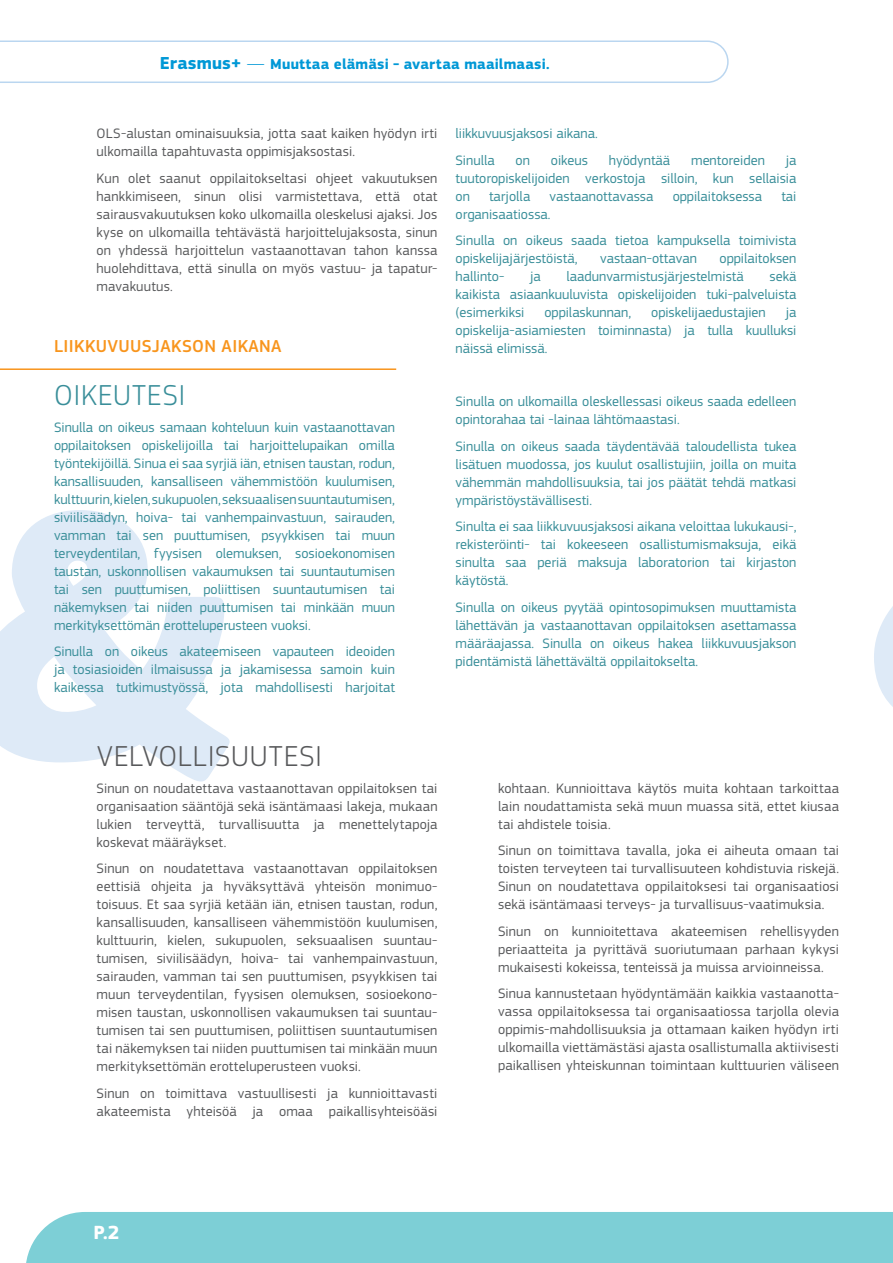
<style>
.page{position:relative;width:893px;height:1263px;background:#fff}
.page>*{position:absolute;margin:0;border:0;box-sizing:border-box;transform-origin:0 0}
.Title_2{font:300 30px "EC Square Sans Pro";letter-spacing:.03em;color:#58595b}
.chapter{font:300 30px "EC Square Sans Pro";letter-spacing:.03em;color:#398e99}
.t1{font:700 19.8px "EC Square Sans Pro";color:#fff}
.chapter-2{font:500 18px "EC Square Sans Pro";letter-spacing:.02em;color:#f8951d}
.t2{font:700 15px "EC Square Sans Pro";letter-spacing:.015em;color:#0098d6}
.body_Oblig{font:14.25px/18px "EC Square Sans Pro";letter-spacing:.01em;color:#58595b;text-align:justify}
.body_entitl{font:14.25px/18px "EC Square Sans Pro";color:#398e99;text-align:justify}
.s1{font-size:18px}
.s2{font-weight:300;font-size:18px}
</style>
<div class="page">
<div style="left:26px;top:1212px;width:867px;height:51px;background:#7dcfd6"></div>
<svg style="left:0;top:40px;width:729px;height:43px"></svg>
<svg style="left:0;top:510px;width:230px;height:272px;fill:#deeaf7"></svg>
<svg style="left:874px;top:606px;width:19px;height:101px"></svg>
<hr style="left:0;top:368px;width:396px;height:2px;background:#f8951d">
<p class="t2" style="left:160px;top:55px;width:391px"><span class="s1">Erasmus+</span> <span class="s2">—</span> Muuttaa elämäsi - avartaa maailmaasi.</p>
<p class="body_Oblig" style="left:97px;top:125px;width:342px">OLS-alustan ominaisuuksia, jotta saat kaiken hyödyn irti ulkomailla tapahtuvasta oppimisjaksostasi.</p>
<p class="body_Oblig" style="left:97px;top:169px;width:342px">Kun olet saanut oppilaitokseltasi ohjeet vakuutuksen hankkimiseen, sinun olisi varmistettava, että otat sairausvakuutuksen koko ulkomailla oleskelusi ajaksi. Jos kyse on ulkomailla tehtävästä harjoittelujaksosta, sinun on yhdessä harjoittelun vastaanottavan tahon kanssa huolehdittava, että sinulla on myös vastuu- ja tapatur&shy;mavakuutus.</p>
<p class="chapter-2" style="left:54px;top:336px;width:229px">LIIKKUVUUSJAKSON AIKANA</p>
<p class="chapter" style="left:54px;top:378px;width:133px">OIKEUTESI</p>
<p class="body_entitl" style="left:54px;top:418px;width:342px">Sinulla on oikeus samaan kohteluun kuin vastaanottavan oppilaitoksen opiskelijoilla tai harjoittelupaikan omilla työntekijöillä. Sinua ei saa syrjiä iän, etnisen taustan, rodun, kansallisuuden, kansalliseen vähemmistöön kuulumisen, kulttuurin, kielen, sukupuolen, seksuaalisen suuntautumisen, siviilisäädyn, hoiva- tai vanhempainvastuun, sairauden, vamman tai sen puuttumisen, psyykkisen tai muun terveydentilan, fyysisen olemuksen, sosioekonomisen taustan, uskonnollisen vakaumuksen tai suuntautumisen tai sen puuttumisen, poliittisen suuntautumisen tai näkemyksen tai niiden puuttumisen tai minkään muun merkityksettömän erotteluperusteen vuoksi.</p>
<p class="body_entitl" style="left:54px;top:643px;width:342px">Sinulla on oikeus akateemiseen vapauteen ideoiden ja tosiasioiden ilmaisussa ja jakamisessa samoin kuin kaikessa tutkimustyössä, jota mahdollisesti harjoitat</p>
<p class="body_entitl" style="left:455px;top:125px;width:144px">liikkuvuusjaksosi aikana.</p>
<p class="body_entitl" style="left:455px;top:151px;width:41px">Sinulla</p>
<p class="body_entitl" style="left:516px;top:151px;width:16px">on</p>
<p class="body_entitl" style="left:551px;top:151px;width:39px">oikeus</p>
<p class="body_entitl" style="left:609px;top:151px;width:63px">hyödyntää</p>
<p class="body_entitl" style="left:691px;top:151px;width:75px">mentoreiden</p>
<p class="body_entitl" style="left:455px;top:151px;width:342px;text-indent:330px">ja tuutoropiskelijoiden verkostoja silloin, kun sellaisia on</p>
<p class="body_entitl" style="left:489px;top:187px;width:43px">tarjolla</p>
<p class="body_entitl" style="left:549px;top:187px;width:105px">vastaanottavassa</p>
<p class="body_entitl" style="left:673px;top:187px;width:91px">oppilaitoksessa</p>
<p class="body_entitl" style="left:781px;top:187px;width:17px">tai</p>
<p class="body_entitl" style="left:455px;top:205px;width:97px">organisaatiossa.</p>
<p class="body_entitl" style="left:455px;top:232px;width:342px">Sinulla on oikeus saada tietoa kampuksella toimivista opiskelijajärjestöistä,</p>
<p class="body_entitl" style="left:600px;top:250px;width:98px">vastaan-ottavan</p>
<p class="body_entitl" style="left:719px;top:250px;width:78px">oppilaitoksen</p>
<p class="body_entitl" style="left:455px;top:268px;width:50px">hallinto-</p>
<p class="body_entitl" style="left:530px;top:268px;width:12px">ja</p>
<p class="body_entitl" style="left:567px;top:268px;width:179px">laadunvarmistusjärjestelmistä</p>
<p class="body_entitl" style="left:455px;top:268px;width:342px;text-indent:314px">sekä kaikista asiaankuuluvista opiskelijoiden tuki-palveluista (esimerkiksi</p>
<p class="body_entitl" style="left:544px;top:304px;width:88px">oppilaskunnan,</p>
<p class="body_entitl" style="left:651px;top:304px;width:116px">opiskelijaedustajien</p>
<p class="body_entitl" style="left:455px;top:304px;width:342px;text-indent:330px">ja opiskelija-asiamiesten toiminnasta) ja tulla kuulluksi näissä elimissä.</p>
<p class="body_entitl" style="left:455px;top:393px;width:342px">Sinulla on ulkomailla oleskellessasi oikeus saada edelleen opintorahaa tai -lainaa lähtömaastasi.</p>
<p class="body_entitl" style="left:455px;top:437px;width:342px">Sinulla on oikeus saada täydentävää taloudellista tukea lisätuen muodossa, jos kuulut osallistujiin, joilla on muita vähemmän mahdollisuuksia, tai jos päätät tehdä matkasi ympäristöystävällisesti.</p>
<p class="body_entitl" style="left:455px;top:518px;width:342px">Sinulta ei saa liikkuvuusjaksosi aikana veloittaa lukukausi-, rekisteröinti- tai kokeeseen osallistumismaksuja, eikä sinulta saa periä maksuja laboratorion tai kirjaston käytöstä.</p>
<p class="body_entitl" style="left:455px;top:598px;width:342px">Sinulla on oikeus pyytää opintosopimuksen muuttamista lähettävän ja vastaanottavan oppilaitoksen asettamassa määräajassa. Sinulla on oikeus hakea liikkuvuusjakson pidentämistä lähettävältä oppilaitokselta.</p>
<h1 class="Title_2" style="left:97px;top:739px;width:227px">VELVOLLISUUTESI</h1>
<p class="body_Oblig" style="left:97px;top:779px;width:342px">Sinun on noudatettava vastaanottavan oppilaitoksen tai organisaation sääntöjä sekä isäntämaasi lakeja, mukaan lukien terveyttä, turvallisuutta ja menettelytapoja koskevat määräykset.</p>
<p class="body_Oblig" style="left:97px;top:859px;width:342px">Sinun on noudatettava vastaanottavan oppilaitoksen eettisiä ohjeita ja hyväksyttävä yhteisön monimuo&shy;toisuus. Et saa syrjiä ketään iän, etnisen taustan, rodun, kansallisuuden, kansalliseen vähemmistöön kuulumisen, kulttuurin, kielen, sukupuolen, seksuaalisen suuntau&shy;tumisen, siviilisäädyn, hoiva- tai vanhempainvastuun, sairauden, vamman tai sen puuttumisen, psyykkisen tai muun terveydentilan, fyysisen olemuksen, sosioekono&shy;misen taustan, uskonnollisen vakaumuksen tai suuntau&shy;tumisen tai sen puuttumisen, poliittisen suuntautumisen tai näkemyksen tai niiden puuttumisen tai minkään muun merkityksettömän erotteluperusteen vuoksi.</p>
<p class="body_Oblig" style="left:97px;top:1084px;width:342px">Sinun on toimittava vastuullisesti ja kunnioittavasti akateemista yhteisöä ja omaa paikallisyhteisöäsi</p>
<p class="body_Oblig" style="left:498px;top:779px;width:342px">kohtaan. Kunnioittava käytös muita kohtaan tarkoittaa lain noudattamista sekä muun muassa sitä, ettet kiusaa tai ahdistele toisia.</p>
<p class="body_Oblig" style="left:498px;top:841px;width:342px">Sinun on toimittava tavalla, joka ei aiheuta omaan tai toisten terveyteen tai turvallisuuteen kohdistuvia riskejä.<br>Sinun on noudatettava oppilaitoksesi tai organisaatiosi sekä isäntämaasi terveys- ja turvallisuus-vaatimuksia.</p>
<p class="body_Oblig" style="left:498px;top:922px;width:342px">Sinun on kunnioitettava akateemisen rehellisyyden periaatteita ja pyrittävä suoriutumaan parhaan kykysi mukaisesti kokeissa, tenteissä ja muissa arvioinneissa.</p>
<p class="body_Oblig" style="left:498px;top:984px;width:342px">Sinua kannustetaan hyödyntämään kaikkia vastaanotta&shy;vassa oppilaitoksessa tai organisaatiossa tarjolla olevia oppimis-mahdollisuuksia ja ottamaan kaiken hyödyn irti ulkomailla viettämästäsi ajasta osallistumalla aktiivisesti paikallisen yhteiskunnan toimintaan kulttuurien väliseen</p>
<h2 class="t1" style="left:94px;top:1220px;width:28px">P.2</h2>
</div>
